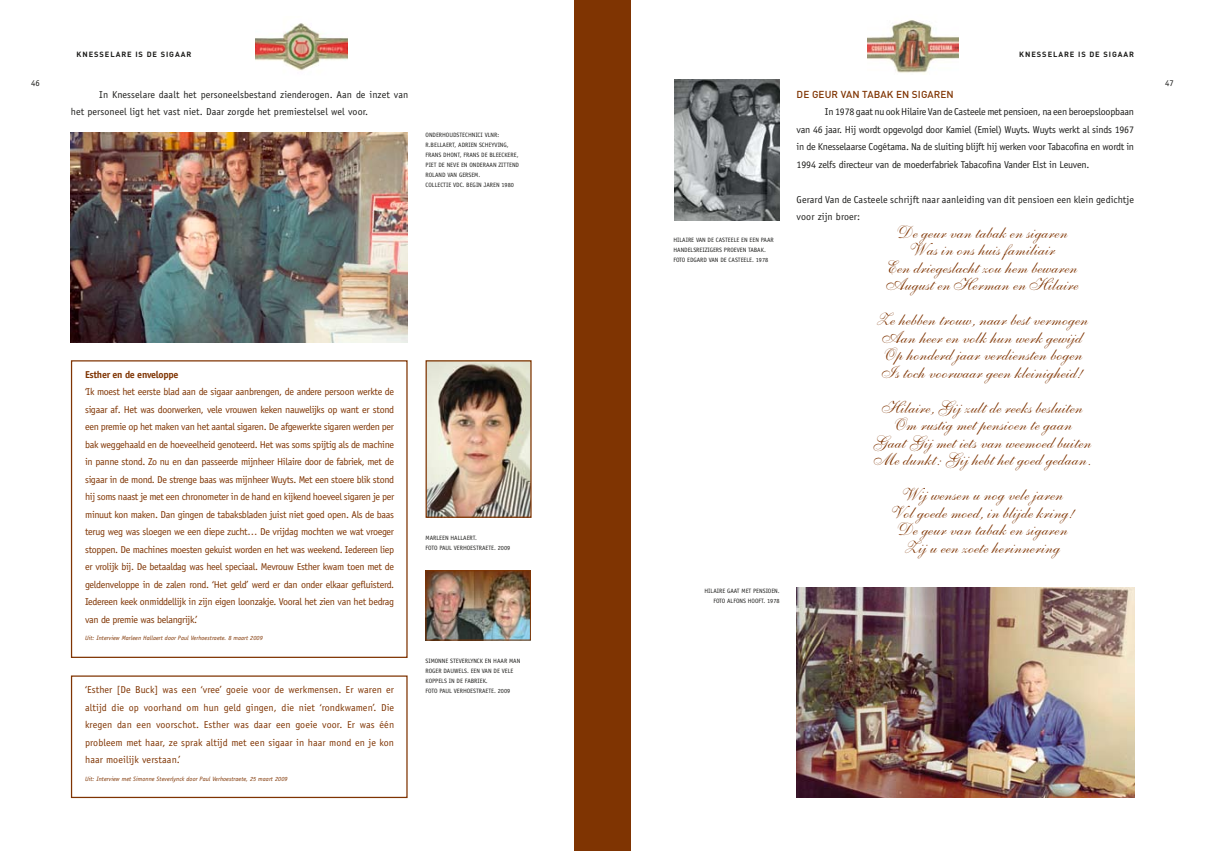
<style>
.page{position:relative;width:1205px;height:851px;background:#fff}
.page>*{position:absolute;margin:0;border:0;box-sizing:border-box;transform-origin:0 0}
.t1{font:17.5px/17.5px "Shelley Allegro Script";letter-spacing:.01em;color:#7f3402;text-align:center}
.t2{font:10px/17.5px "Officina Sans";letter-spacing:-.02em;color:#7f3402;text-align:justify}
.t3{font:10px/17.5px "Officina Sans";letter-spacing:.01em;color:#1d1d1b}
.t4{font:500 10px "DIN";letter-spacing:.01em;color:#7f3402}
.t5{font:700 10px "Officina Sans";color:#7f3402}
.t6{font:8.75px "Officina Serif";color:#1d1d1b}
.t7{font:700 7.5px "DIN";letter-spacing:.125em;color:#1d1d1b}
.t8{font:6.25px "Officina Sans";color:#1d1d1b}
.t9{font:italic 6.25px "Officina Sans";letter-spacing:.01em;color:#7f3402}
</style>
<div class="page">
<div style="left:71px;top:360px;width:337px;height:298px;border:1px solid #7f3402"></div>
<div style="left:71px;top:675px;width:337px;height:123px;border:1px solid #7f3402"></div>
<img style="left:427px;top:362px;width:102px;height:154px">
<div style="left:425px;top:360px;width:106px;height:158px;border:1px solid #7f3402"></div>
<img style="left:427px;top:572px;width:102px;height:66px">
<div style="left:425px;top:570px;width:106px;height:70px;border:1px solid #7f3402"></div>
<img style="left:71px;top:132px;width:336px;height:210px">
<img style="left:796px;top:588px;width:338px;height:209px">
<img style="left:674px;top:79px;width:106px;height:141px">
<div style="left:602px;top:0;width:29px;height:850px;background:#7f3402"></div>
<div style="left:574px;top:0;width:28px;height:850px;background:#7f3402"></div>
<img style="left:255px;top:23px;width:92px;height:48px">
<img style="left:867px;top:20px;width:91px;height:55px">
<p class="t6" style="left:31px;top:78px;width:10px">46</p>
<p class="t7" style="left:77px;top:49px;width:116px">KNESSELARE IS DE SIGAAR</p>
<p class="t3" style="left:71px;top:85px;width:339px;text-indent:28px">In Knesselare daalt het personeelsbestand zienderogen. Aan de inzet van het personeel ligt het vast niet. Daar zorgde het premiestelsel wel voor.</p>
<p class="t8" style="left:425px;top:131px;width:5px">onderhoudstechnici</p>
<p class="t8" style="left:485px;top:131px;width:5px">vlnr</p>
<p class="t8" style="left:497px;top:131px;width:3px">:</p>
<p class="t8" style="left:425px;top:141px;width:13px">r.Bellaert</p>
<p class="t8" style="left:454px;top:141px;width:8px">, adrien</p>
<p class="t8" style="left:479px;top:141px;width:5px">sche</p>
<p class="t8" style="left:491px;top:141px;width:7px">yving</p>
<p class="t8" style="left:507px;top:141px;width:3px">,</p>
<p class="t8" style="left:425px;top:151px;width:5px">frans</p>
<p class="t8" style="left:443px;top:151px;width:8px">Dhont</p>
<p class="t8" style="left:460px;top:151px;width:8px">, frans</p>
<p class="t8" style="left:481px;top:151px;width:13px">de bleeckere</p>
<p class="t8" style="left:517px;top:151px;width:3px">,</p>
<p class="t8" style="left:425px;top:161px;width:26px">piet deneve</p>
<p class="t8" style="left:461px;top:161px;width:13px">en onderaan</p>
<p class="t8" style="left:498px;top:161px;width:4px">zittend</p>
<p class="t8" style="left:425px;top:171px;width:5px">roland</p>
<p class="t8" style="left:447px;top:171px;width:5px">van</p>
<p class="t8" style="left:459px;top:171px;width:5px">gersem</p>
<p class="t8" style="left:478px;top:171px;width:3px">.</p>
<p class="t8" style="left:425px;top:181px;width:4px">collectie</p>
<p class="t8" style="left:453px;top:181px;width:18px">vdc . begin</p>
<p class="t8" style="left:484px;top:181px;width:5px">jaren</p>
<p class="t8" style="left:501px;top:181px;width:14px">1980</p>
<p class="t5" style="left:85px;top:368px;width:95px">Esther en de enveloppe</p>
<p class="t2" style="left:85px;top:383px;width:311px">‘Ik moest het eerste blad aan de sigaar aanbrengen, de andere persoon werkte de sigaar af. Het was doorwerken, vele vrouwen keken nauwelijks op want er stond een premie op het maken van het aantal sigaren. De afgewerkte sigaren werden per bak weggehaald en de hoeveelheid genoteerd. Het was soms spijtig als de machine in panne stond. Zo nu en dan passeerde mijnheer Hilaire door de fabriek, met de sigaar in de mond. De strenge baas was mijnheer Wuyts. Met een stoere blik stond hij soms naast je met een chronometer in de hand en kijkend hoeveel sigaren je per minuut kon maken. Dan gingen de tabaksbladen juist niet goed open. Als de baas terug weg was sloegen we een diepe zucht… De vrijdag mochten we wat vroeger stoppen. De machines moesten gekuist worden en het was weekend. Iedereen liep er vrolijk bij. De betaaldag was heel speciaal. Mevrouw Esther kwam toen met de geldenveloppe in de zalen rond. ‘Het geld’ werd er dan onder elkaar gefluisterd.<br>Iedereen keek onmiddellijk in zijn eigen loonzakje. Vooral het zien van het bedrag van de premie was belangrijk.’</p>
<p class="t9" style="left:85px;top:634px;width:179px">Uit: Interview Marleen Hallaert door Paul Verhoestraete. 8 maart 2009</p>
<p class="t2" style="left:85px;top:680px;width:311px">‘Esther [De Buck] was een ‘vree’ goeie voor de werkmensen. Er waren er altijd die op voorhand om hun geld gingen, die niet ‘rondkwamen’. Die kregen dan een voorschot. Esther was daar een goeie voor. Er was één probleem met haar, ze sprak altijd met een sigaar in haar mond en je kon haar moeilijk verstaan.’</p>
<p class="t9" style="left:85px;top:774px;width:204px">Uit: Interview met Simonne Steverlynck door Paul Verhoestraete, 25 maart 2009</p>
<p class="t8" style="left:425px;top:534px;width:9px">Marleen</p>
<p class="t8" style="left:450px;top:534px;width:8px">Hallaert</p>
<p class="t8" style="left:475px;top:534px;width:3px">.</p>
<p class="t8" style="left:425px;top:544px;width:7px">Foto</p>
<p class="t8" style="left:439px;top:544px;width:5px">Paul</p>
<p class="t8" style="left:454px;top:544px;width:8px">Verhoestraete</p>
<p class="t8" style="left:494px;top:544px;width:18px">. 2009</p>
<p class="t8" style="left:425px;top:656px;width:8px">Simonne</p>
<p class="t8" style="left:450px;top:656px;width:7px">Steverl</p>
<p class="t8" style="left:470px;top:656px;width:8px">ynck</p>
<p class="t8" style="left:485px;top:656px;width:13px">en haar</p>
<p class="t8" style="left:509px;top:656px;width:5px">man</p>
<p class="t8" style="left:425px;top:666px;width:8px">Roger</p>
<p class="t8" style="left:444px;top:666px;width:8px">Dauwels</p>
<p class="t8" style="left:467px;top:666px;width:19px">. Een van</p>
<p class="t8" style="left:493px;top:666px;width:13px">de vele</p>
<p class="t8" style="left:425px;top:676px;width:17px">koppels</p>
<p class="t8" style="left:449px;top:676px;width:20px">indefabriek</p>
<p class="t8" style="left:486px;top:676px;width:3px">.</p>
<p class="t8" style="left:425px;top:686px;width:7px">Foto</p>
<p class="t8" style="left:439px;top:686px;width:5px">Paul</p>
<p class="t8" style="left:454px;top:686px;width:8px">Verhoestraete</p>
<p class="t8" style="left:494px;top:686px;width:18px">. 2009</p>
<p class="t8" style="left:673px;top:236px;width:8px">Hilaire</p>
<p class="t8" style="left:696px;top:236px;width:27px">Van de Casteele</p>
<p class="t8" style="left:741px;top:236px;width:13px">en een</p>
<p class="t8" style="left:761px;top:236px;width:8px">paar</p>
<p class="t8" style="left:673px;top:246px;width:4px">handelsreizigers</p>
<p class="t8" style="left:724px;top:246px;width:8px">proeven</p>
<p class="t8" style="left:748px;top:246px;width:5px">tabak</p>
<p class="t8" style="left:764px;top:246px;width:3px">.</p>
<p class="t8" style="left:673px;top:256px;width:7px">Foto</p>
<p class="t8" style="left:687px;top:256px;width:8px">Edgard</p>
<p class="t8" style="left:709px;top:256px;width:27px">Van de Casteele</p>
<p class="t8" style="left:752px;top:256px;width:18px">. 1978</p>
<p class="t8" style="left:704px;top:586px;width:8px">Hilaire</p>
<p class="t8" style="left:727px;top:586px;width:5px">gaat</p>
<p class="t8" style="left:741px;top:586px;width:5px">met</p>
<p class="t8" style="left:753px;top:586px;width:8px">pensioen</p>
<p class="t8" style="left:778px;top:586px;width:3px">.</p>
<p class="t8" style="left:713px;top:596px;width:7px">Foto</p>
<p class="t8" style="left:727px;top:596px;width:8px">Alfons</p>
<p class="t8" style="left:748px;top:596px;width:8px">Hooft</p>
<p class="t8" style="left:763px;top:596px;width:18px">. 1978</p>
<p class="t7" style="left:1019px;top:49px;width:116px">KNESSELARE IS DE SIGAAR</p>
<p class="t4" style="left:796px;top:87px;width:159px">DE GEUR VAN TABAK EN SIGAREN</p>
<p class="t3" style="left:796px;top:103px;width:339px;text-align:justify;text-indent:28px">In 1978 gaat nu ook Hilaire Van de Casteele met pensioen, na een beroepsloopbaan van 46 jaar. Hij wordt opgevolgd door Kamiel (Emiel) Wuyts. Wuyts werkt al sinds 1967 in de Knesselaarse Cogétama. Na de sluiting blijft hij werken voor Tabacofina en wordt in 1994 zelfs directeur van de moederfabriek Tabacofina Vander Elst in Leuven.</p>
<p class="t3" style="left:796px;top:190px;width:339px">Gerard Van de Casteele schrijft naar aanleiding van dit pensioen een klein gedichtje voor zijn broer:</p>
<h1 class="t1" style="left:883px;top:224px;width:194px">De geur van tabak en sigaren<br>Was in ons huis familiair<br>Een driegeslacht zou hem bewaren<br>August en Herman en Hilaire</h1>
<h1 class="t1" style="left:874px;top:311px;width:213px;text-align:left">Ze hebben trouw, naar best vermogen Aan heer en volk hun werk gewijd Op honderd jaar verdiensten bogen Is toch voorwaar geen kleinigheid!</h1>
<h1 class="t1" style="left:870px;top:399px;width:219px">Hilaire, Gij zult de reeks besluiten Om rustig met pensioen te gaan<br>Gaat Gij met iets van weemoed buiten Me dunkt: Gij hebt het goed gedaan.</h1>
<h1 class="t1" style="left:887px;top:486px;width:186px">Wij wensen u nog vele jaren<br>Vol goede moed, in blijde kring!<br>De geur van tabak en sigaren<br>Zij u een zoete herinnering</h1>
<p class="t6" style="left:1165px;top:78px;width:10px">47</p>
</div>
